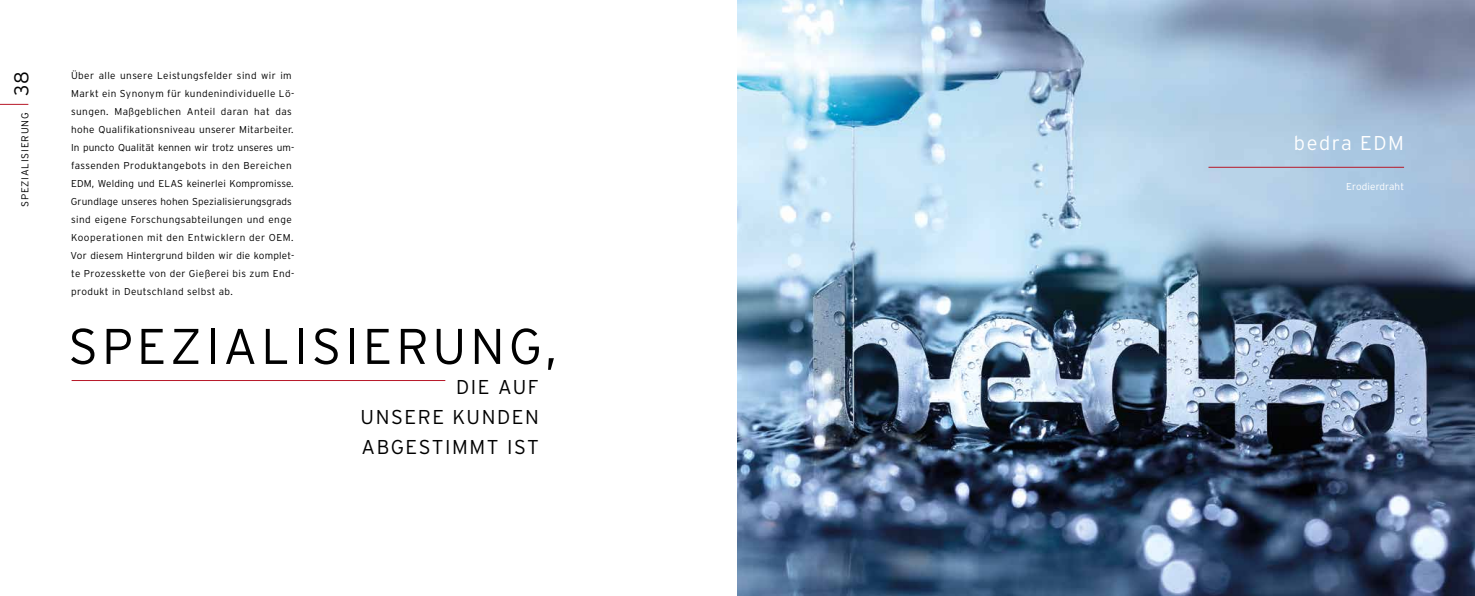
<style>
.page{position:relative;width:1475px;height:596px;background:#fff}
.page>*{position:absolute;margin:0;border:0;box-sizing:border-box;transform-origin:0 0}
.t1{font:300 50px "Interstate";letter-spacing:.08em;color:#000}
.t2{font:300 20px/30px "Interstate";letter-spacing:.08em;color:#000;text-align:justify}
.t3{font:300 20px "Interstate";letter-spacing:.08em;color:#fff}
.t4{font:300 10px/18px "Interstate";letter-spacing:.03em;color:#000}
.t5{font:300 10px "Interstate";letter-spacing:.08em;color:#000}
.t6{font:300 10px "Interstate";letter-spacing:.01em;color:#fff}
.s1{font-size:20px}
</style>
<div class="page">
<img style="left:737px;top:0;width:737px;height:595px">
<hr style="left:1208px;top:167px;width:195px;height:1px;background:#b71828">
<svg style="left:0;top:104px;width:28px;height:1px"></svg>
<hr style="left:72px;top:380px;width:373px;height:1px;background:#b71828">
<p class="t5" style="left:19px;top:207px;width:138px;rotate:-90deg">SPEZIALISIERUNG <span class="s1">38</span></p>
<p class="t4" style="left:71px;top:66px;width:225px">Über alle unsere Leistungsfelder sind wir im Markt ein Synonym für kundenindividuelle Lö&shy;sungen. Maßgeblichen Anteil daran hat das hohe Qualifikationsniveau unserer Mitarbeiter.<br>In puncto Qualität kennen wir trotz unseres um&shy;fassenden Produktangebots in den Bereichen EDM, Welding und ELAS keinerlei Kompromisse.<br>Grundlage unseres hohen Spezialisierungsgrads sind eigene Forschungsabteilungen und enge Kooperationen mit den Entwicklern der OEM.<br>Vor diesem Hintergrund bilden wir die komplet&shy;te Prozesskette von der Gießerei bis zum End&shy;produkt in Deutschland selbst ab.</p>
<h1 class="t1" style="left:68px;top:315px;width:490px">SPEZIALISIERUNG,</h1>
<h2 class="t2" style="left:360px;top:371px;width:180px;text-indent:95px">DIE AUF UNSERE KUNDEN ABGESTIMMT IST</h2>
<h2 class="t3" style="left:1293px;top:131px;width:112px">bedra EDM</h2>
<p class="t6" style="left:1345px;top:180px;width:59px">Erodierdraht</p>
</div>
